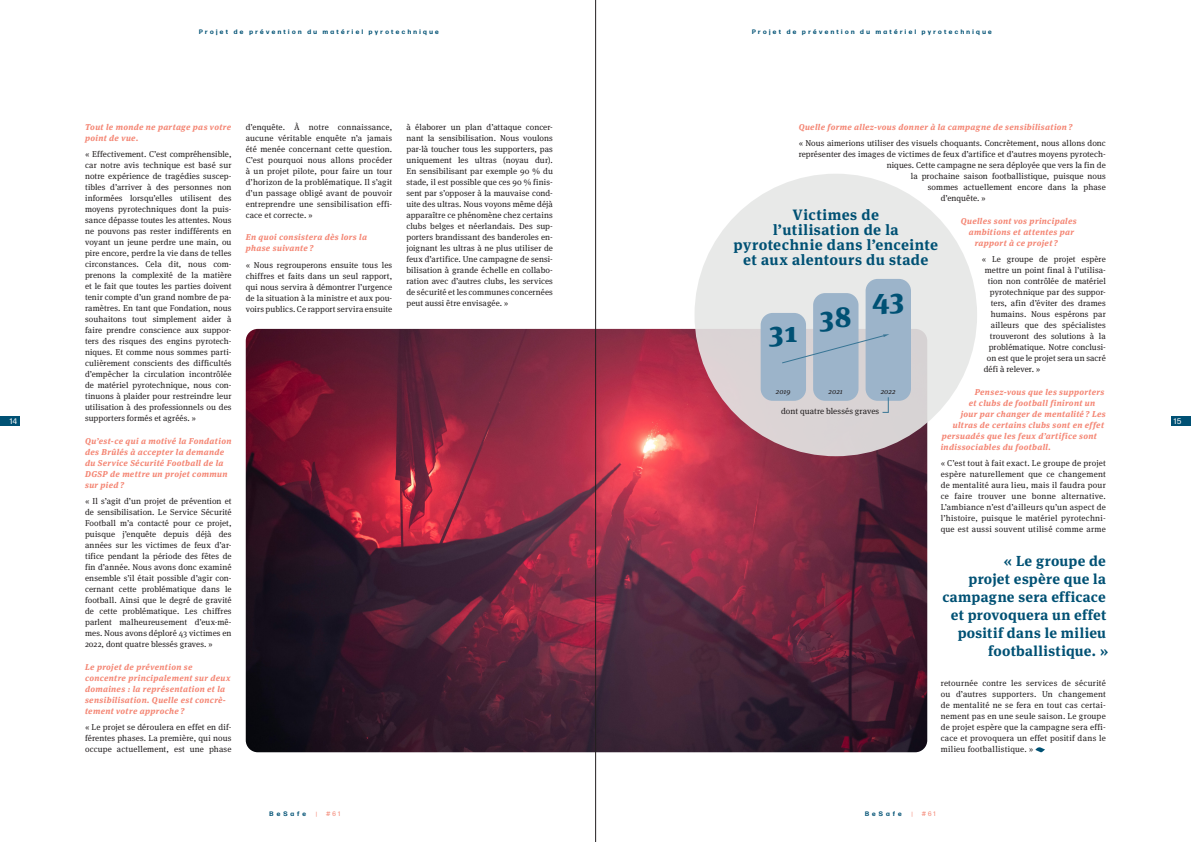
<style>
.page{position:relative;width:1191px;height:842px;background:#fff}
.page>*{position:absolute;margin:0;border:0;box-sizing:border-box;transform-origin:0 0}
.Titel{font:900 29.1px "Meta Serif Pro";color:#005174}
.Tussentitel{font:700 15px/15px "Meta Serif Pro";letter-spacing:.025em;color:#005174;text-align:center}
.quote{font:700 14.5px/18px "Meta Serif Pro";letter-spacing:.02em;color:#005174;text-align:right}
.Body{font:8.5px/11px "Meta Serif Pro";letter-spacing:.01em;color:#231f20;text-align:justify}
.Tussentitel-2{font:italic 700 8.5px/11px "Meta Serif Pro";letter-spacing:.04em;color:#f48573}
.t1{font:8px "Forma DJR Display";color:#fff}
.Body-2{font:italic 7.5px "Meta Serif Pro";letter-spacing:.015em;color:#231f20}
.MASTER_rubriekstitel{font:700 6.5px "Forma DJR Display";letter-spacing:.37em;color:#005174}
.t2{font:6.5px "Forma DJR Display";color:#f48573}
.t3{font:5.8px "Forma DJR Display";color:#f48573;scale:1.11 1}
</style>
<div class="page">
<img style="left:246px;top:329px;width:681px;height:423px">
<svg style="left:694px;top:174px;width:283px;height:282px;background:#e3e2e2"></svg>
<div style="left:760px;top:313px;width:46px;height:88px;background:#9cb4ca;border-radius:12px"></div>
<div style="left:813px;top:293px;width:45px;height:108px;background:#9cb4ca;border-radius:12px"></div>
<div style="left:865px;top:279px;width:46px;height:122px;background:#9cb4ca;border-radius:12px"></div>
<div style="left:0;top:416px;width:20px;height:10px;background:#005174"></div>
<div style="left:1171px;top:416px;width:20px;height:10px;background:#005174"></div>
<svg style="left:1035px;top:747px;width:10px;height:5px"></svg>
<svg style="left:782px;top:334px;width:107px;height:29px"></svg>
<svg style="left:882px;top:397px;width:7px;height:16px"></svg>
<hr style="left:595px;top:0;width:1px;height:842px;background:#231f20">
<p class="MASTER_rubriekstitel" style="left:199px;top:28px;width:241px">Projet de prévention du matériel pyrotechnique</p>
<p class="MASTER_rubriekstitel" style="left:752px;top:28px;width:241px">Projet de prévention du matériel pyrotechnique</p>
<p class="Body" style="left:246px;top:121px;width:148px">d’enquête. À notre connaissance, aucune véritable enquête n’a jamais été menée concernant cette question.<br>C’est pourquoi nous allons procéder à un projet pilote, pour faire un tour d’horizon de la problématique. Il s’agit d’un passage obligé avant de pouvoir entreprendre une sensibilisation effi&shy;cace et correcte. »</p>
<p class="Tussentitel-2" style="left:246px;top:231px;width:123px">En quoi consistera dès lors la phase suivante?</p>
<p class="Body" style="left:246px;top:259px;width:148px">« Nous regrouperons ensuite tous les chiffres et faits dans un seul rapport, qui nous servira à démontrer l’urgence de la situation à la ministre et aux pou&shy;voirs publics. Ce rapport servira ensuite</p>
<p class="Body" style="left:406px;top:121px;width:148px">à élaborer un plan d’attaque concer&shy;nant la sensibilisation. Nous voulons par-là toucher tous les supporters, pas uniquement les ultras (noyau dur).<br>En sensibilisant par exemple 90 % du stade, il est possible que ces 90 % finis&shy;sent par s’opposer à la mauvaise cond&shy;uite des ultras. Nous voyons même déjà apparaître ce phénomène chez certains clubs belges et néerlandais. Des sup&shy;porters brandissant des banderoles en&shy;joignant les ultras à ne plus utiliser de feux d’artifice. Une campagne de sensi&shy;bilisation à grande échelle en collabo&shy;ration avec d’autres clubs, les services de sécurité et les communes concernées peut aussi être envisagée. »</p>
<p class="Tussentitel-2" style="left:798px;top:120px;width:275px">Quelle forme allez-vous donner à la campagne de sensibilisation?</p>
<p class="Tussentitel-2" style="left:85px;top:120px;width:148px">Tout le monde ne partage pas votre point de vue.</p>
<p class="Body" style="left:85px;top:148px;width:148px">« Effectivement. C’est compréhensible, car notre avis technique est basé sur notre expérience de tragédies suscep&shy;tibles d’arriver à des personnes non informées lorsqu’elles utilisent des moyens pyrotechniques dont la puis&shy;sance dépasse toutes les attentes. Nous ne pouvons pas rester indifférents en voyant un jeune perdre une main, ou pire encore, perdre la vie dans de telles circonstances. Cela dit, nous com&shy;prenons la complexité de la matière et le fait que toutes les parties doivent tenir compte d’un grand nombre de pa&shy;ramètres. En tant que Fondation, nous souhaitons tout simplement aider à faire prendre conscience aux suppor&shy;ters des risques des engins pyrotech&shy;niques. Et comme nous sommes parti&shy;culièrement conscients des difficultés d’empêcher la circulation incontrôlée de matériel pyrotechnique, nous con&shy;tinuons à plaider pour restreindre leur utilisation à des professionnels ou des supporters formés et agréés. »</p>
<p class="Tussentitel-2" style="left:85px;top:434px;width:148px">Qu’est-ce qui a motivé la Fondation des Brûlés à accepter la demande du Service Sécurité Football de la<br>DGSP de mettre un projet commun sur pied?</p>
<p class="Body" style="left:85px;top:495px;width:148px">« Il s’agit d’un projet de prévention et de sensibilisation. Le Service Sécurité Football m’a contacté pour ce projet, puisque j’enquête depuis déjà des années sur les victimes de feux d’ar&shy;tifice pendant la période des fêtes de fin d’année. Nous avons donc examiné ensemble s’il était possible d’agir con&shy;cernant cette problématique dans le football. Ainsi que le degré de gravité de cette problématique. Les chiffres parlent malheureusement d’eux-mê&shy;mes. Nous avons déploré 43 victimes en 2022, dont quatre blessés graves. »</p>
<p class="Tussentitel-2" style="left:85px;top:660px;width:147px">Le projet de prévention se concentre principalement sur deux domaines : la représentation et la sensibilisation. Quelle est concrè&shy;tement votre approche?</p>
<p class="Body" style="left:85px;top:721px;width:148px">« Le projet se déroulera en effet en dif&shy;férentes phases. La première, qui nous occupe actuellement, est une phase</p>
<p class="Body" style="left:798px;top:137px;width:309px">« Nous aimerions utiliser des visuels choquants. Concrètement, nous allons donc</p>
<p class="Body" style="left:798px;top:148px;width:309px">représenter des images de victimes de feux d’artifice et d’autres moyens pyrotech-</p>
<p class="Body" style="left:886px;top:159px;width:220px">niques. Cette campagne ne sera déployée que vers la fin de</p>
<p class="Body" style="left:910px;top:170px;width:196px">la prochaine saison footballistique, puisque nous</p>
<p class="Body" style="left:927px;top:181px;width:179px">sommes actuellement encore dans la phase</p>
<p class="Body" style="left:940px;top:192px;width:46px">d’enquête. »</p>
<p class="Tussentitel-2" style="left:960px;top:214px;width:117px">Quelles sont vos principales</p>
<p class="Tussentitel-2" style="left:968px;top:225px;width:107px">ambitions et attentes par</p>
<p class="Tussentitel-2" style="left:974px;top:236px;width:85px">rapport à ce projet?</p>
<p class="Body" style="left:981px;top:253px;width:126px">« Le groupe de projet espère</p>
<p class="Body" style="left:984px;top:264px;width:123px">mettre un point final à l’utilisa-</p>
<p class="Body" style="left:987px;top:275px;width:119px">tion non contrôlée de matériel</p>
<p class="Body" style="left:989px;top:286px;width:118px">pyrotechnique par des suppor-</p>
<p class="Body" style="left:990px;top:297px;width:116px">ters, afin d’éviter des drames</p>
<p class="Body" style="left:990px;top:308px;width:116px">humains. Nous espérons par</p>
<p class="Body" style="left:990px;top:319px;width:116px">ailleurs que des spécialistes</p>
<p class="Body" style="left:989px;top:330px;width:118px">trouveront des solutions à la</p>
<p class="Body" style="left:988px;top:341px;width:119px">problématique. Notre conclusi-</p>
<p class="Body" style="left:986px;top:352px;width:120px">on est que le projet sera un sacré</p>
<p class="Body" style="left:983px;top:363px;width:58px">défi à relever. »</p>
<p class="Tussentitel-2" style="left:974px;top:385px;width:131px">Pensez-vous que les supporters</p>
<p class="Tussentitel-2" style="left:968px;top:396px;width:128px">et clubs de football finiront un</p>
<p class="Tussentitel-2" style="left:960px;top:407px;width:147px">jour par changer de mentalité ? Les</p>
<p class="Tussentitel-2" style="left:952px;top:418px;width:153px">ultras de certains clubs sont en effet</p>
<p class="Tussentitel-2" style="left:941px;top:429px;width:157px">persuadés que les feux d’artifice sont</p>
<p class="Tussentitel-2" style="left:940px;top:440px;width:112px">indissociables du football.</p>
<p class="Body" style="left:940px;top:457px;width:167px">« C’est tout à fait exact. Le groupe de projet espère naturellement que ce changement de mentalité aura lieu, mais il faudra pour ce faire trouver une bonne alternative.<br>L’ambiance n’est d’ailleurs qu’un aspect de l’histoire, puisque le matériel pyrotechni&shy;que est aussi souvent utilisé comme arme</p>
<p class="Tussentitel" style="left:733px;top:206px;width:206px">Victimes de<br>l’utilisation de la pyrotechnie dans l’enceinte et aux alentours du stade</p>
<p class="Titel" style="left:872px;top:274px;width:33px">43</p>
<p class="Titel" style="left:820px;top:292px;width:33px">38</p>
<p class="Titel" style="left:769px;top:308px;width:29px">31</p>
<p class="Body-2" style="left:775px;top:386px;width:16px">2019</p>
<p class="Body-2" style="left:828px;top:386px;width:16px">2021</p>
<p class="Body-2" style="left:880px;top:386px;width:16px">2022</p>
<p class="Body" style="left:781px;top:405px;width:100px">dont quatre blessés graves</p>
<p class="t1" style="left:10px;top:416px;width:9px">14</p>
<p class="t1" style="left:1174px;top:416px;width:9px">15</p>
<p class="quote" style="left:942px;top:551px;width:168px">« Le groupe de<br>projet espère que la campagne sera efficace et provoquera un effet positif dans le milieu footballistique. »</p>
<p class="Body" style="left:940px;top:677px;width:167px">retournée contre les services de sécurité ou d’autres supporters. Un changement de mentalité ne se fera en tout cas certai&shy;nement pas en une seule saison. Le groupe de projet espère que la campagne sera effi&shy;cace et provoquera un effet positif dans le milieu footballistique. »</p>
<p class="MASTER_rubriekstitel" style="left:270px;top:810px;width:38px">BeSafe</p>
<p class="t3" style="left:316px;top:810px;width:2px">|</p>
<p class="t2" style="left:326px;top:810px;width:15px">#61</p>
<p class="MASTER_rubriekstitel" style="left:865px;top:810px;width:38px">BeSafe</p>
<p class="t3" style="left:911px;top:810px;width:2px">|</p>
<p class="t2" style="left:921px;top:810px;width:15px">#61</p>
</div>
